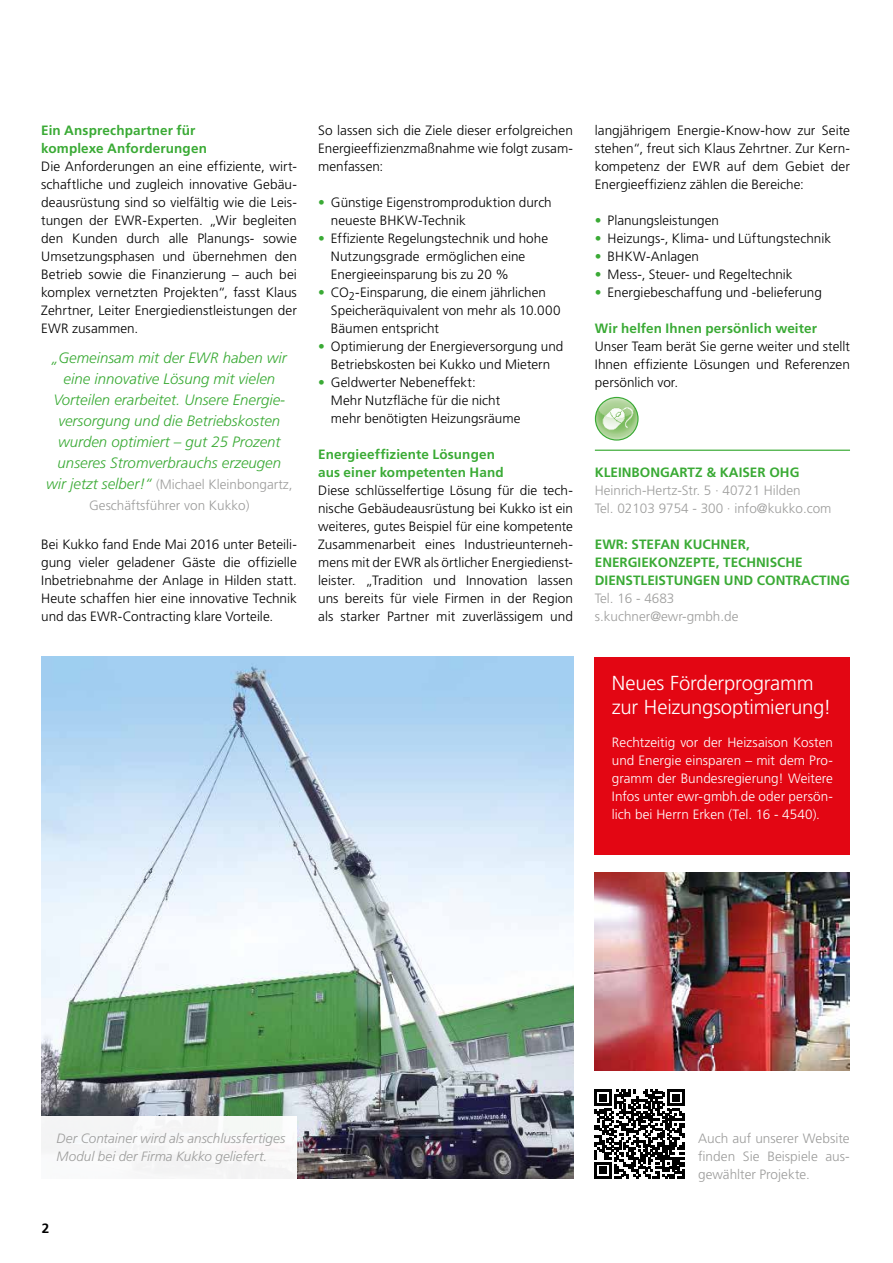
<style>
.page{position:relative;width:893px;height:1263px;background:#fff}
.page>*{position:absolute;margin:0;border:0;box-sizing:border-box;transform-origin:0 0}
.t1{font:300 20.25px/24.3px "Frutiger LT Std";letter-spacing:-.01em;color:#fff}
.t2{font:italic 300 15px/21px "Frutiger LT Std";color:#3aaa35;text-align:center}
.t3{font:300 13.5px/18px "Frutiger LT Std";letter-spacing:.005em;color:#000}
.t4{font:300 13.5px/18px "Frutiger LT Std";color:#9d9d9c;text-align:center}
.t5{font:300 13.5px/18px "Frutiger LT Std";letter-spacing:.005em;color:#fff;text-align:justify}
.t6{font:700 13.5px/18px "Frutiger LT Std";color:#3aaa35}
.t7{font:italic 300 13.5px/18px "Frutiger LT Std";color:#9d9d9c}
.t8{font:700 13.5px "Frutiger LT Std";color:#000}
.s1{color:#3aaa35}
.s2{font-weight:700;color:#3aaa35}
.s3{font-style:italic;font-size:15px;color:#3aaa35}
.s4{font-weight:300;color:#9d9d9c}
</style>
<div class="page">
<img style="left:42px;top:657px;width:531px;height:522px">
<div style="left:32px;top:1116px;width:265px;height:81px;background:#f8f8f8"></div>
<hr style="left:595px;top:450px;width:255px;height:1px;background:#3aaa35">
<img style="left:595px;top:397px;width:43px;height:43px;border-radius:21px">
<div style="left:595px;top:397px;width:44px;height:44px;border:1px solid #3aaa35;border-radius:50%"></div>
<svg style="left:595px;top:1089px;width:89px;height:90px"></svg>
<img style="left:595px;top:873px;width:255px;height:198px">
<div style="left:595px;top:657px;width:255px;height:198px;background:#e30613"></div>
<p class="t3" style="left:318px;top:121px;width:256px;text-align:justify">So lassen sich die Ziele dieser erfolgreichen Energieeffizienzmaßnahme wie folgt zusam&shy;menfassen:</p>
<p class="t3" style="left:331px;top:193px;width:222px;text-indent:-13px"><span class="s1">•</span> Günstige Eigenstromproduktion durch neueste BHKW-Technik</p>
<p class="t3" style="left:331px;top:229px;width:219px;text-indent:-13px"><span class="s1">•</span> Effiziente Regelungstechnik und hohe<br>Nutzungsgrade ermöglichen eine<br>Energieeinsparung bis zu 20 %</p>
<p class="t3" style="left:331px;top:283px;width:231px;text-indent:-13px"><span class="s1">•</span> CO<sub>2</sub>-Einsparung, die einem jährlichen<br>Speicheräquivalent von mehr als 10.000<br>Bäumen entspricht</p>
<p class="t3" style="left:318px;top:337px;width:247px;text-align:center"><span class="s1">•</span> Optimierung der Energieversorgung und<br>Betriebskosten bei Kukko und Mietern</p>
<p class="t3" style="left:331px;top:373px;width:191px;text-indent:-13px"><span class="s1">•</span> Geldwerter Nebeneffekt:<br>Mehr Nutzfläche für die nicht mehr benötigten Heizungsräume</p>
<p class="t3" style="left:318px;top:445px;width:256px"><span class="s2">Energieeffiziente Lösungen<br>aus einer kompetenten Hand<br></span>Diese schlüsselfertige Lösung für die tech&shy;nische Gebäudeausrüstung bei Kukko ist ein weiteres, gutes Beispiel für eine kompetente Zusammenarbeit eines Industrieunterneh&shy;mens mit der EWR als örtlicher Energiedienst&shy;leister. „Tradition und Innovation lassen uns bereits für viele Firmen in der Region als starker Partner mit zuverlässigem und</p>
<p class="t3" style="left:41px;top:121px;width:257px"><span class="s2">Ein Ansprechpartner für<br>komplexe Anforderungen<br></span>Die Anforderungen an eine effiziente, wirt&shy;schaftliche und zugleich innovative Gebäu&shy;deausrüstung sind so vielfältig wie die Leis&shy;tungen der EWR-Experten. „Wir begleiten den Kunden durch alle Planungs- sowie Umsetzungsphasen und übernehmen den Betrieb sowie die Finanzierung – auch bei komplex vernetzten Projekten“, fasst Klaus Zehrtner, Leiter Energiedienstleistungen der EWR zusammen.</p>
<p class="t3" style="left:595px;top:121px;width:257px;text-align:justify">langjährigem Energie-Know-how zur Seite stehen“, freut sich Klaus Zehrtner. Zur Kern&shy;kompetenz der EWR auf dem Gebiet der Energieeffizienz zählen die Bereiche:</p>
<p class="t3" style="left:595px;top:211px;width:126px"><span class="s1">•</span> Planungsleistungen</p>
<p class="t3" style="left:595px;top:229px;width:238px"><span class="s1">•</span> Heizungs-, Klima- und Lüftungstechnik</p>
<p class="t3" style="left:595px;top:247px;width:106px"><span class="s1">•</span> BHKW-Anlagen</p>
<p class="t3" style="left:595px;top:265px;width:199px"><span class="s1">•</span> Mess-, Steuer- und Regeltechnik</p>
<p class="t3" style="left:595px;top:283px;width:229px"><span class="s1">•</span> Energiebeschaffung und -belieferung</p>
<p class="t3" style="left:595px;top:319px;width:257px"><span class="s2">Wir helfen Ihnen persönlich weiter </span>Unser Team berät Sie gerne weiter und stellt Ihnen effiziente Lösungen und Referenzen persönlich vor.</p>
<p class="t2" style="left:52px;top:348px;width:237px">„Gemeinsam mit der EWR haben wir eine innovative Lösung mit vielen Vorteilen erarbeitet. Unsere Energie&shy;versorgung und die Betriebskosten wurden optimiert – gut 25 Prozent unseres Stromverbrauchs erzeugen</p>
<p class="t4" style="left:46px;top:474px;width:248px;line-height:21px"><span class="s3">wir jetzt selber!“</span> (Michael Kleinbongartz,<br>Geschäftsführer von Kukko)</p>
<p class="t4" style="left:595px;top:463px;width:238px;text-align:left"><span class="s2">KLEINBONGARTZ &amp; KAISER OHG<br></span>Heinrich-Hertz-Str. 5 · 40721 Hilden<br>Tel. 02103 9754 - 300 · info@kukko.com</p>
<p class="t6" style="left:595px;top:535px;width:257px">EWR: STEFAN KUCHNER,<br>ENERGIEKONZEPTE, TECHNISCHE<br>DIENSTLEISTUNGEN UND CONTRACTING<br><span class="s4">Tel. 16 - 4683<br>s.kuchner@ewr-gmbh.de</span></p>
<p class="t3" style="left:41px;top:535px;width:257px;text-align:justify">Bei Kukko fand Ende Mai 2016 unter Beteili&shy;gung vieler geladener Gäste die offizielle Inbetriebnahme der Anlage in Hilden statt.<br>Heute schaffen hier eine innovative Technik und das EWR-Contracting klare Vorteile.</p>
<p class="t1" style="left:612px;top:671px;width:221px">Neues Förderprogramm zur Heizungsoptimierung!</p>
<p class="t7" style="left:57px;top:1129px;width:230px">Der Container wird als anschlussfertiges<br>Modul bei der Firma Kukko geliefert.</p>
<p class="t8" style="left:42px;top:1220px;width:9px">2</p>
<p class="t5" style="left:612px;top:733px;width:223px">Rechtzeitig vor der Heizsaison Kosten und Energie einsparen – mit dem Pro&shy;gramm der Bundesregierung! Weitere Infos unter ewr-gmbh.de oder persön&shy;lich bei Herrn Erken (Tel. 16 - 4540).</p>
<p class="t4" style="left:698px;top:1129px;width:153px;text-align:justify">Auch auf unserer Website finden Sie Beispiele aus&shy;gewählter Projekte.</p>
</div>
